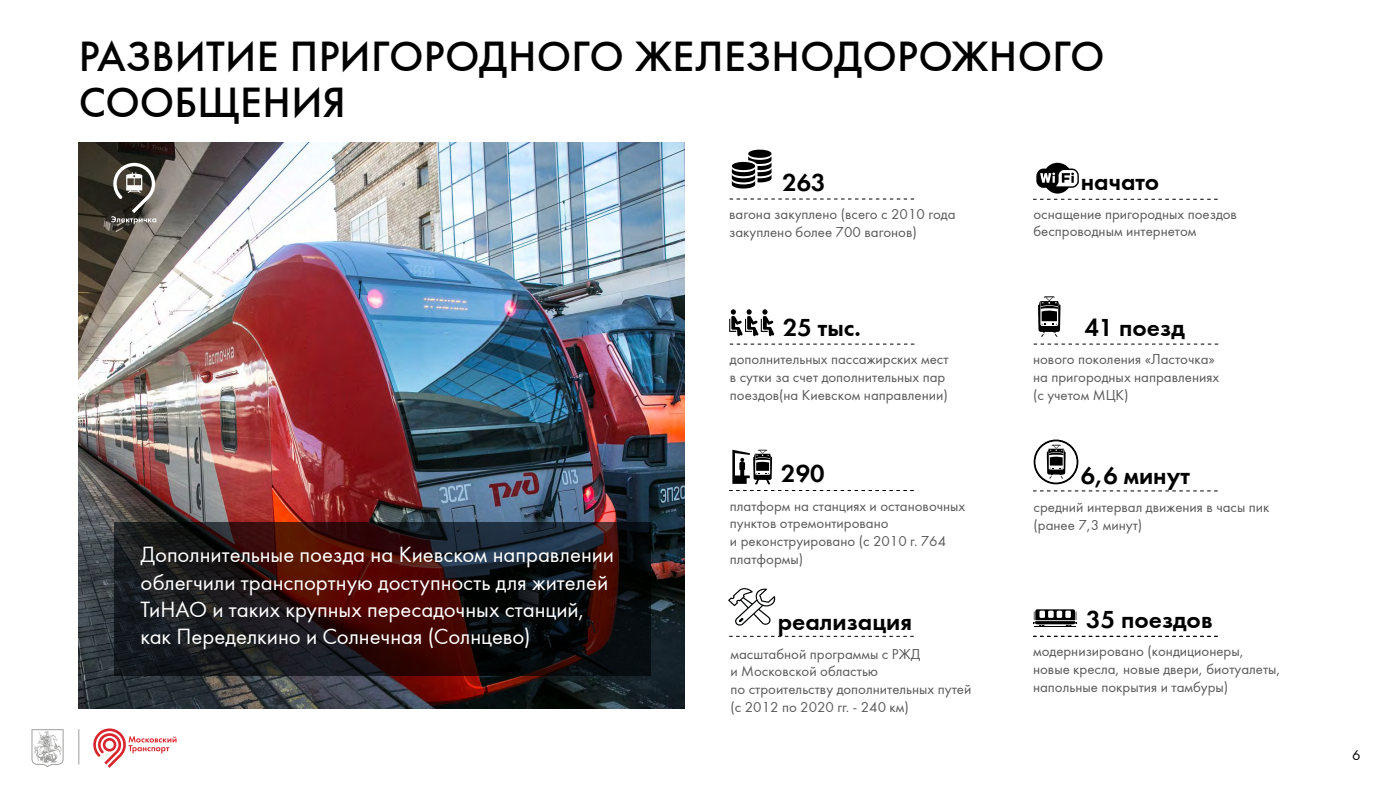
<style>
.page{position:relative;width:1400px;height:788px;background:#fff}
.page>*{position:absolute;margin:0;border:0;box-sizing:border-box;transform-origin:0 0}
.t1{font:43.75px/45.5px "Futura Medium C";letter-spacing:.005em;color:#000}
.t2{font:25.38px "Futura Demi C";color:#000}
.t3{font:22.75px/27.3px "Futura Book C";color:#fff}
.t4{font:14.88px/17.8px "Futura Book C";color:#595959}
.t5{font:14.88px "Futura Book C";color:#000}
</style>
<div class="page">
<svg style="left:31px;top:729px;width:33px;height:38px"></svg>
<svg style="left:93px;top:728px;width:84px;height:39px"></svg>
<hr style="left:78px;top:729px;width:1px;height:35px;background:#9d9d9c">
<img style="left:79px;top:142px;width:605px;height:566px">
<svg style="left:114px;top:522px;width:536px;height:153px;background:#231213"></svg>
<svg style="left:1033px;top:636px;width:185px;height:1px"></svg>
<svg style="left:111px;top:163px;width:45px;height:61px"></svg>
<svg style="left:729px;top:636px;width:185px;height:1px"></svg>
<svg style="left:1033px;top:199px;width:185px;height:1px"></svg>
<svg style="left:1033px;top:439px;width:46px;height:45px"></svg>
<svg style="left:1038px;top:296px;width:23px;height:40px"></svg>
<svg style="left:729px;top:449px;width:185px;height:42px"></svg>
<svg style="left:1033px;top:490px;width:185px;height:1px"></svg>
<svg style="left:1034px;top:343px;width:184px;height:1px"></svg>
<svg style="left:730px;top:343px;width:184px;height:1px"></svg>
<svg style="left:729px;top:309px;width:45px;height:27px"></svg>
<svg style="left:730px;top:198px;width:184px;height:1px"></svg>
<svg style="left:732px;top:150px;width:40px;height:38px"></svg>
<svg style="left:1036px;top:163px;width:43px;height:30px"></svg>
<svg style="left:728px;top:588px;width:48px;height:37px"></svg>
<hr style="left:1034px;top:626px;width:42px;height:1px;background:#000">
<svg style="left:1033px;top:609px;width:44px;height:17px"></svg>
<h1 class="t1" style="left:79px;top:34px;width:1027px">РАЗВИТИЕ ПРИГОРОДНОГО ЖЕЛЕЗНОДОРОЖНОГО<br>СООБЩЕНИЯ</h1>
<h3 class="t3" style="left:141px;top:541px;width:475px">Дополнительные поезда на Киевском направлении облегчили транспортную доступность для жителей ТиНАО и таких крупных пересадочных станций, как Переделкино и Солнечная (Солнцево)</h3>
<h2 class="t2" style="left:782px;top:167px;width:45px">263</h2>
<p class="t4" style="left:729px;top:205px;width:228px">вагона закуплено (всего с 2010 года закуплено более 700 вагонов)</p>
<h2 class="t2" style="left:783px;top:312px;width:79px">25 тыс.</h2>
<p class="t4" style="left:730px;top:351px;width:220px">дополнительных пассажирских мест в сутки за счет дополнительных пар поездов(на Киевском направлении)</p>
<h2 class="t2" style="left:781px;top:459px;width:45px">290</h2>
<p class="t4" style="left:730px;top:497px;width:237px">платформ на станциях и остановочных пунктов отремонтировано<br>и реконструировано (с 2010 г. 764 платформы)</p>
<h2 class="t2" style="left:778px;top:606px;width:136px">реализация</h2>
<p class="t4" style="left:730px;top:645px;width:242px">масштабной программы с РЖД<br>и Московской областью<br>по строительству дополнительных путей (с 2012 по 2020 гг. - 240 км)</p>
<h2 class="t2" style="left:1081px;top:167px;width:80px">начато</h2>
<p class="t4" style="left:1034px;top:205px;width:205px">оснащение пригородных поездов беспроводным интернетом</p>
<h2 class="t2" style="left:1084px;top:312px;width:102px">41 поезд</h2>
<p class="t4" style="left:1033px;top:350px;width:188px">нового поколения «Ласточка» на пригородных направлениях (с учетом МЦК)</p>
<h2 class="t2" style="left:1081px;top:460px;width:111px">6,6 минут</h2>
<p class="t4" style="left:1034px;top:499px;width:237px">средний интервал движения в часы пик (ранее 7,3 минут)</p>
<h2 class="t2" style="left:1086px;top:604px;width:128px">35 поездов</h2>
<p class="t4" style="left:1033px;top:642px;width:249px">модернизировано (кондиционеры, новые кресла, новые двери, биотуалеты, напольные покрытия и тамбуры)</p>
<p class="t5" style="left:1352px;top:746px;width:10px">6</p>
</div>
